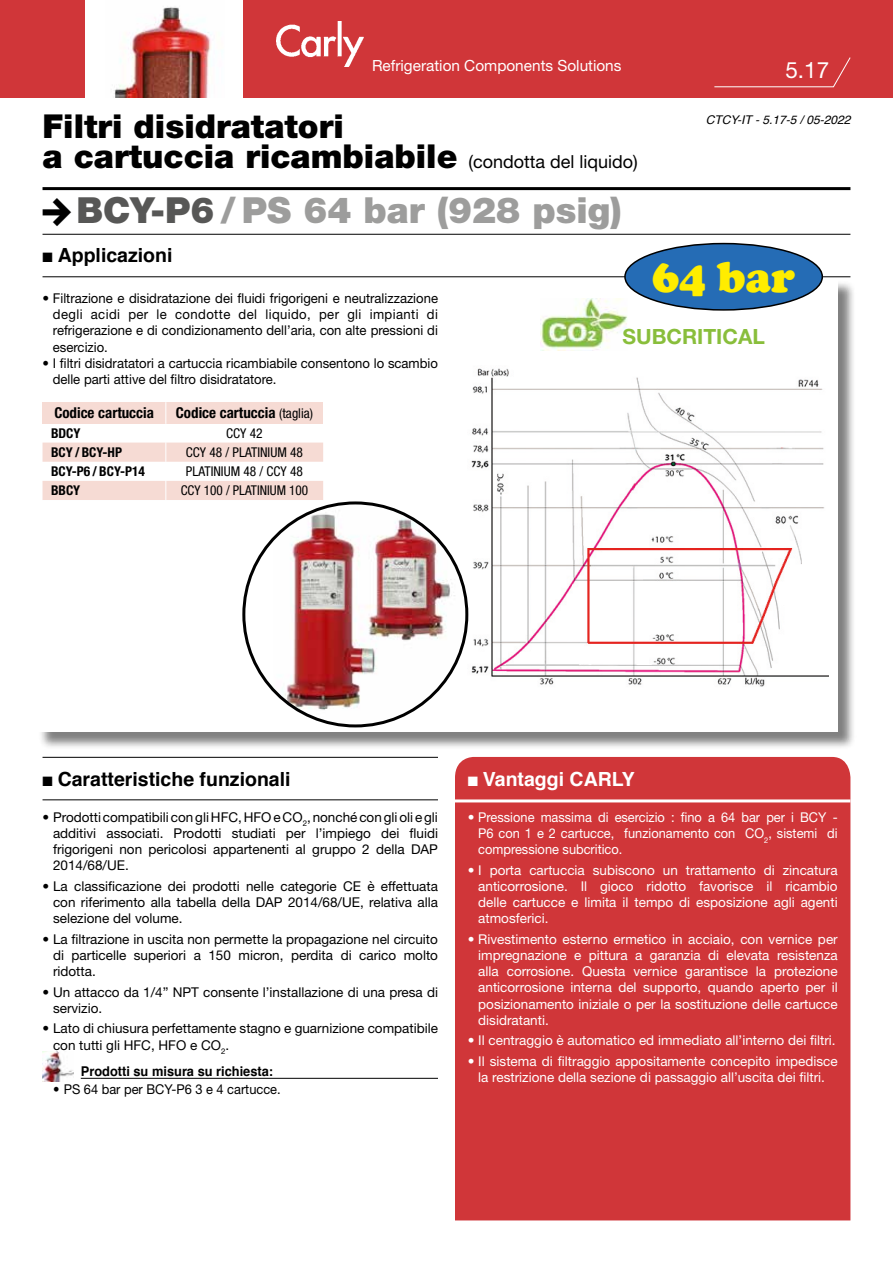
<style>
.page{position:relative;width:893px;height:1263px;background:#fff}
.page>*{position:absolute;margin:0;border:0;box-sizing:border-box;transform-origin:0 0}
.t1{font:900 45px "Cooper";color:#ffed00}
.t2{font:900 36px "Helvetica Neue LT Pro";color:#9d9d9c}
.t3{font:900 33px/30px "Helvetica Neue LT Pro";color:#000}
.t4{font:22.5px "Helvetica Neue LT Pro";color:#fff}
.t5{font:700 21px "Helvetica Neue LT Pro";color:#89be3b}
.t6{font:700 19.5px "Helvetica";color:#000}
.t7{font:700 19.5px "Helvetica";color:#fff}
.t8{font:15.3px "Helvetica Neue LT Pro";color:#fff}
.t9{font:700 condensed 15px "Helvetica Neue LT Pro";color:#000}
.t10{font:13.5px/16.2px "Helvetica Neue LT Pro";color:#000;text-align:justify}
.t11{font:13.5px/16.2px "Helvetica Neue LT Pro";color:#fff;text-align:justify}
.t12{font:condensed 13.5px "Helvetica Neue LT Pro";color:#000}
.t13{font:700 condensed 13.5px "Helvetica Neue LT Pro";color:#000}
.t14{font:13.5px "Helvetica Neue LT Pro";color:#000;scale:.95 1}
.t15{font:700 13.5px "Helvetica";color:#000;scale:.95 1}
.t16{font:italic 12px "Helvetica";color:#000}
.s1{font-weight:400;font-size:18px}
.s2{color:#575756}
.s3{font-weight:400;font-size:13.5px}
</style>
<div class="page">
<div style="left:0;top:0;width:893px;height:98px;background:#d03639"></div>
<div style="left:455px;top:757px;width:395px;height:463px;background:#d03639"></div>
<div style="left:38px;top:280px;width:818px;height:470px;background:#000;opacity:.5"></div>
<div style="left:36px;top:278px;width:802px;height:453px;background:#fff"></div>
<hr style="left:43px;top:234px;width:807px;height:1px;background:#000">
<hr style="left:43px;top:276px;width:807px;height:1px;background:#000">
<hr style="left:43px;top:757px;width:395px;height:1px;background:#000">
<hr style="left:43px;top:799px;width:395px;height:1px;background:#000">
<hr style="left:455px;top:799px;width:395px;height:3px;background:#fff">
<div style="left:85px;top:0;width:157px;height:99px;background:#fff"></div>
<img style="left:276px;top:21px;width:88px;height:45px">
<svg style="left:714px;top:57px;width:137px;height:31px"></svg>
<img style="left:114px;top:7px;width:97px;height:91px">
<hr style="left:43px;top:187px;width:807px;height:3px;background:#000">
<img style="left:468px;top:368px;width:360px;height:319px">
<img style="left:540px;top:298px;width:87px;height:52px">
<div style="left:625px;top:244px;width:197px;height:66px;background:#256cb5;border-radius:50%"></div>
<div style="left:624px;top:243px;width:199px;height:68px;border:2px solid #000;border-radius:50%"></div>
<img style="left:274px;top:504px;width:188px;height:218px">
<hr style="left:81px;top:1078px;width:357px;height:1px;background:#000">
<img style="left:43px;top:1051px;width:31px;height:30px">
<svg style="left:43px;top:402px;width:280px;height:98px"></svg>
<p class="t8" style="left:372px;top:56px;width:251px">Refrigeration Components Solutions</p>
<h3 class="t4" style="left:785px;top:56px;width:45px">5.17</h3>
<h3 class="t3" style="left:43px;top:111px;width:597px">Filtri disidratatori<br>a cartuccia ricambiabile <span class="s1">(condotta del liquido)</span></h3>
<p class="t16" style="left:706px;top:110px;width:146px">CTCY-IT - 5.17-5 / 05-2022</p>
<h2 class="t2" style="left:77px;top:188px;width:547px"><span class="s2">BCY-P6</span> / PS 64 bar (928 psig)</h2>
<h3 class="t6" style="left:43px;top:240px;width:132px">■ Applicazioni</h3>
<p class="t10" style="left:53px;top:290px;width:387px;text-indent:-10px">• Filtrazione e disidratazione dei fluidi frigorigeni e neutralizzazione degli acidi per le condotte del liquido, per gli impianti di refrigerazione e di condizionamento dell’aria, con alte pressioni di esercizio.</p>
<p class="t10" style="left:53px;top:355px;width:387px;text-indent:-10px">• I filtri disidratatori a cartuccia ricambiabile consentono lo scambio delle parti attive del filtro disidratatore.</p>
<p class="t9" style="left:54px;top:404px;width:101px">Codice cartuccia</p>
<p class="t9" style="left:176px;top:404px;width:139px">Codice cartuccia <span class="s3">(taglia)</span></p>
<p class="t13" style="left:51px;top:425px;width:31px">BDCY</p>
<p class="t12" style="left:226px;top:425px;width:38px">CCY 42</p>
<p class="t13" style="left:51px;top:444px;width:73px">BCY / BCY-HP</p>
<p class="t12" style="left:186px;top:444px;width:119px">CCY 48 / PLATINIUM 48</p>
<p class="t13" style="left:51px;top:463px;width:95px">BCY-P6 / BCY-P14</p>
<p class="t12" style="left:186px;top:463px;width:119px">PLATINIUM 48 / CCY 48</p>
<p class="t13" style="left:51px;top:482px;width:31px">BBCY</p>
<p class="t12" style="left:181px;top:482px;width:129px">CCY 100 / PLATINIUM 100</p>
<h1 class="t1" style="left:652px;top:251px;width:145px">64 bar</h1>
<h3 class="t5" style="left:622px;top:323px;width:144px">SUBCRITICAL</h3>
<h3 class="t6" style="left:43px;top:763px;width:250px">■ Caratteristiche funzionali</h3>
<h3 class="t7" style="left:468px;top:763px;width:169px">■ Vantaggi CARLY</h3>
<p class="t11" style="left:478px;top:809px;width:361px;text-indent:-10px">• Pressione massima di esercizio : fino a 64 bar per i BCY - P6 con 1 e 2 cartucce, funzionamento con CO<sub>2</sub>, sistemi di compressione subcritico.</p>
<p class="t11" style="left:478px;top:861px;width:361px;text-indent:-11px">• I porta cartuccia subiscono un trattamento di zincatura anticorrosione. Il gioco ridotto favorisce il ricambio delle cartucce e limita il tempo di esposizione agli agenti atmosferici.</p>
<p class="t11" style="left:478px;top:930px;width:361px;text-indent:-11px">• Rivestimento esterno ermetico in acciaio, con vernice per impregnazione e pittura a garanzia di elevata resistenza alla corrosione. Questa vernice garantisce la protezione anticorrosione interna del supporto, quando aperto per il posizionamento iniziale o per la sostituzione delle cartucce disidratanti.</p>
<p class="t11" style="left:468px;top:1032px;width:369px">• Il centraggio è automatico ed immediato all’interno dei filtri.</p>
<p class="t11" style="left:468px;top:1052px;width:371px;text-align:center">• Il sistema di filtraggio appositamente concepito impedisce la restrizione della sezione di passaggio all’uscita dei filtri.</p>
<p class="t10" style="left:53px;top:809px;width:386px;text-indent:-11px">• Prodotti compatibili con gli HFC, HFO e CO<sub>2</sub>, nonché con gli oli e gli additivi associati. Prodotti studiati per l’impiego dei fluidi frigorigeni non pericolosi appartenenti al gruppo 2 della DAP 2014/68/UE.</p>
<p class="t10" style="left:53px;top:878px;width:386px;text-indent:-11px">• La classificazione dei prodotti nelle categorie CE è effettuata con riferimento alla tabella della DAP 2014/68/UE, relativa alla selezione del volume.</p>
<p class="t10" style="left:53px;top:930px;width:386px;text-indent:-11px">• La filtrazione in uscita non permette la propagazione nel circuito di particelle superiori a 150 micron, perdita di carico molto ridotta.</p>
<p class="t10" style="left:53px;top:983px;width:386px;text-indent:-11px">• Un attacco da 1/4” NPT consente l’installazione di una presa di servizio.</p>
<p class="t10" style="left:53px;top:1020px;width:386px;text-indent:-11px">• Lato di chiusura perfettamente stagno e guarnizione compatibile con tutti gli HFC, HFO e CO<sub>2</sub>.</p>
<p class="t15" style="left:81px;top:1060px;width:204px">Prodotti su misura su richiesta:</p>
<p class="t14" style="left:53px;top:1080px;width:241px">• PS 64 bar per BCY-P6 3 e 4 cartucce.</p>
</div>
